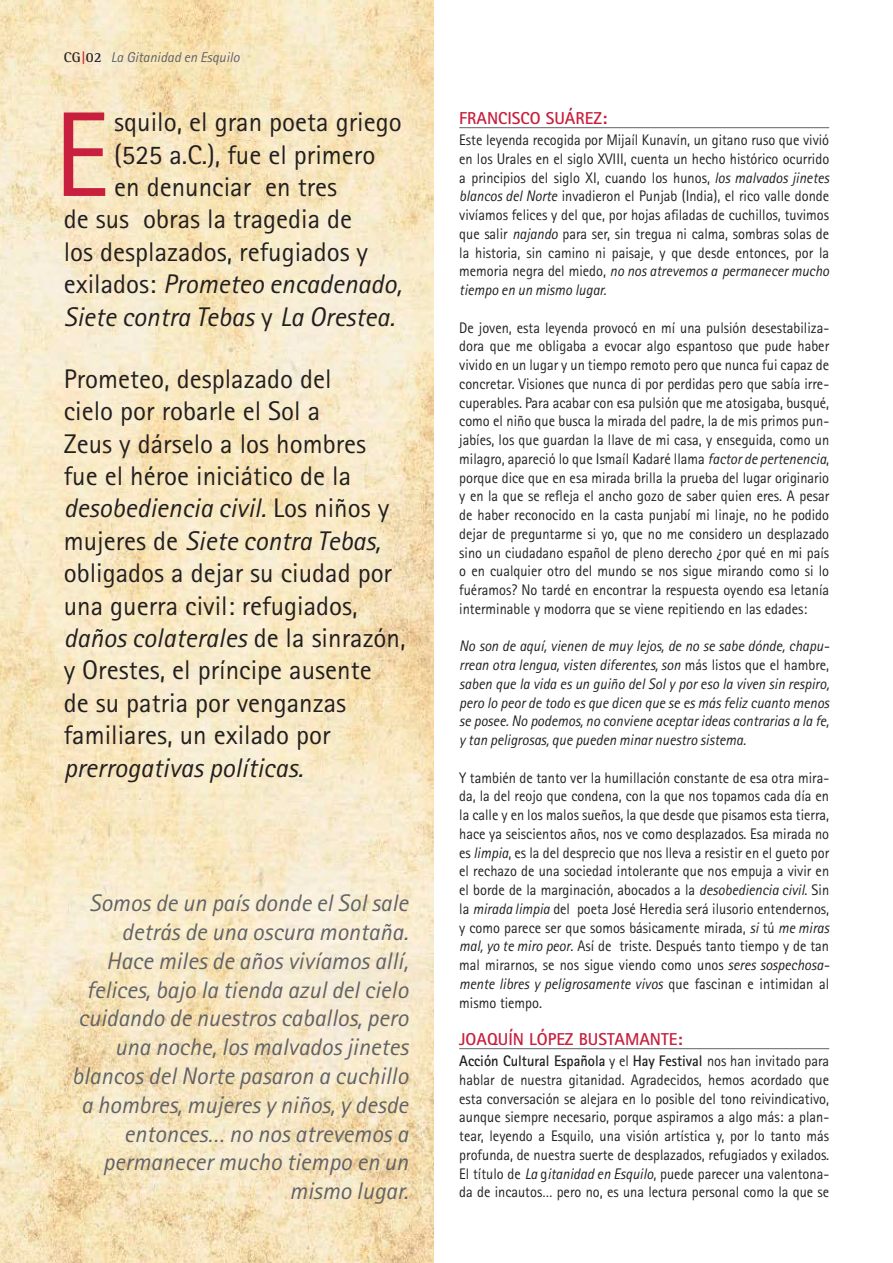
<style>
.page{position:relative;width:893px;height:1263px;background:#fff}
.page>*{position:absolute;margin:0;border:0;box-sizing:border-box;transform-origin:0 0}
.t1{font:120.9px "Rotis Sans Serif";color:#c71f3d}
.t2{font:27px/32.4px "Rotis Sans Serif";color:#231f20}
.t3{font:italic 27px "Rotis Sans Serif";color:#231f20}
.t4{font:italic 24px/28.8px "Rotis Sans Serif";color:#636366;text-align:right}
.t5{font:700 17.25px "Rotis Sans Serif";color:#c71f3d}
.t6{font:15.3px/18.8px "Rotis Sans Serif";color:#231f20;text-align:justify;scale:.94 1}
.t7{font:italic 15.3px/18.8px "Rotis Sans Serif";color:#231f20;text-align:justify;scale:.94 1}
.t8{font:italic 14.25px "Rotis Sans Serif";color:#636366}
.s1{font-family:"Rotis Semi Serif";font-weight:700;font-style:normal;color:#231f20}
.s2{font-family:"Rotis Semi Serif";font-weight:700;font-style:normal;color:#c71f3d}
.s3{font-style:normal}
.s4{font-style:italic}
.s5{font-weight:700}
</style>
<div class="page">
<img style="left:0;top:0;width:434px;height:1263px">
<hr style="left:459px;top:127px;width:370px;height:1px;background:#636366">
<hr style="left:459px;top:1048px;width:370px;height:1px;background:#636366">
<p class="t8" style="left:64px;top:49px;width:178px"><span class="s1">CG</span><span class="s2">|</span><span class="s1">02</span> La Gitanidad en Esquilo</p>
<h1 class="t1" style="left:54px;top:84px;width:57px">E</h1>
<h2 class="t2" style="left:114px;top:106px;width:289px">squilo, el gran poeta griego</h2>
<h2 class="t2" style="left:114px;top:138px;width:262px">(525 a.C.), fue el primero</h2>
<h2 class="t2" style="left:114px;top:170px;width:224px">en denunciar en tres</h2>
<h2 class="t2" style="left:64px;top:203px;width:290px">de sus obras la tragedia de</h2>
<h2 class="t2" style="left:64px;top:235px;width:306px">los desplazados, refugiados y</h2>
<h2 class="t3" style="left:64px;top:268px;width:340px"><span class="s3">exilados:</span> Prometeo encadenado,</h2>
<h2 class="t3" style="left:64px;top:300px;width:333px">Siete contra Tebas <span class="s3">y</span> La Orestea.</h2>
<p class="t2" style="left:64px;top:362px;width:343px">Prometeo, desplazado del<br>cielo por robarle el Sol a<br>Zeus y dárselo a los hombres fue el héroe iniciático de la <span class="s4">desobediencia civil.</span> Los niños y mujeres de <span class="s4">Siete contra Tebas, </span>obligados a dejar su ciudad por una guerra civil: refugiados, <span class="s4">daños colaterales</span> de la sinrazón, y Orestes, el príncipe ausente<br>de su patria por venganzas familiares, un exilado por</p>
<h2 class="t3" style="left:64px;top:751px;width:241px">prerrogativas políticas.</h2>
<p class="t4" style="left:72px;top:889px;width:338px">Somos de un país donde el Sol sale detrás de una oscura montaña.<br>Hace miles de años vivíamos allí, felices, bajo la tienda azul del cielo cuidando de nuestros caballos, pero una noche, los malvados jinetes blancos del Norte pasaron a cuchillo a hombres, mujeres y niños, y desde entonces… no nos atrevemos a permanecer mucho tiempo en un mismo lugar.</p>
<p class="t5" style="left:459px;top:107px;width:149px">FRANCISCO SUÁREZ:</p>
<p class="t6" style="left:459px;top:130px;width:395px">Este leyenda recogida por Mijaíl Kunavín, un gitano ruso que vivió en los Urales en el siglo XVIII, cuenta un hecho histórico ocurrido a principios del siglo XI, cuando los hunos, <span class="s4">los malvados jinetes blancos del Norte</span> invadieron el Punjab (India), el rico valle donde vivíamos felices y del que, por hojas afiladas de cuchillos, tuvimos que salir <span class="s4">najando</span> para ser, sin tregua ni calma, sombras solas de la historia, sin camino ni paisaje, y que desde entonces, por la memoria negra del miedo, <span class="s4">no nos atrevemos a permanecer mucho tiempo en un mismo lugar.</span></p>
<p class="t6" style="left:459px;top:318px;width:395px">De joven, esta leyenda provocó en mí una pulsión desestabiliza&shy;dora que me obligaba a evocar algo espantoso que pude haber vivido en un lugar y un tiempo remoto pero que nunca fui capaz de concretar. Visiones que nunca di por perdidas pero que sabía irre&shy;cuperables. Para acabar con esa pulsión que me atosigaba, busqué, como el niño que busca la mirada del padre, la de mis primos pun&shy;jabíes, los que guardan la llave de mi casa, y enseguida, como un milagro, apareció lo que Ismaíl Kadaré llama <span class="s4">factor de pertenencia</span>, porque dice que en esa mirada brilla la prueba del lugar originario y en la que se refleja el ancho gozo de saber quien eres. A pesar de haber reconocido en la casta punjabí mi linaje, no he podido dejar de preguntarme si yo, que no me considero un desplazado sino un ciudadano español de pleno derecho ¿por qué en mi país o en cualquier otro del mundo se nos sigue mirando como si lo fuéramos? No tardé en encontrar la respuesta oyendo esa letanía interminable y modorra que se viene repitiendo en las edades:</p>
<p class="t7" style="left:459px;top:637px;width:395px">No son de aquí, vienen de muy lejos, de no se sabe dónde, chapu&shy;rrean otra lengua, visten diferentes, son <span class="s3">más listos que el hambre, </span>saben que la vida es un guiño del Sol y por eso la viven sin respiro, pero lo peor de todo es que dicen que se es más feliz cuanto menos se posee. No podemos, no conviene aceptar ideas contrarias a la fe, y tan peligrosas, que pueden minar nuestro sistema.</p>
<p class="t6" style="left:459px;top:768px;width:395px">Y también de tanto ver la humillación constante de esa otra mira&shy;da, la del reojo que condena, con la que nos topamos cada día en la calle y en los malos sueños, la que desde que pisamos esta tierra, hace ya seiscientos años, nos ve como desplazados. Esa mirada no es <span class="s4">limpia</span>, es la del desprecio que nos lleva a resistir en el gueto por el rechazo de una sociedad intolerante que nos empuja a vivir en el borde de la marginación, abocados a la <span class="s4">desobediencia civil</span>. Sin la <span class="s4">mirada limpia</span> del poeta José Heredia será ilusorio entendernos, y como parece ser que somos básicamente mirada, <span class="s4">si</span> tú <span class="s4">me miras mal, yo te miro peor</span>. Así de triste. Después tanto tiempo y de tan mal mirarnos, se nos sigue viendo como unos <span class="s4">seres sospechosa&shy;mente libres y peligrosamente vivos</span> que fascinan e intimidan al mismo tiempo.</p>
<p class="t5" style="left:459px;top:1028px;width:225px">JOAQUÍN LÓPEZ BUSTAMANTE:</p>
<p class="t6" style="left:459px;top:1051px;width:395px"><span class="s5">Acción Cultural Española</span> y el <span class="s5">Hay Festival</span> nos han invitado para hablar de nuestra gitanidad. Agradecidos, hemos acordado que esta conversación se alejara en lo posible del tono reivindicativo, aunque siempre necesario, porque aspiramos a algo más: a plan&shy;tear, leyendo a Esquilo, una visión artística y, por lo tanto más profunda, de nuestra suerte de desplazados, refugiados y exilados.<br>El título de <span class="s4">La</span> g<span class="s4">itanidad en Esquilo</span>, puede parecer una valentona&shy;da de incautos… pero no, es una lectura personal como la que se</p>
</div>
